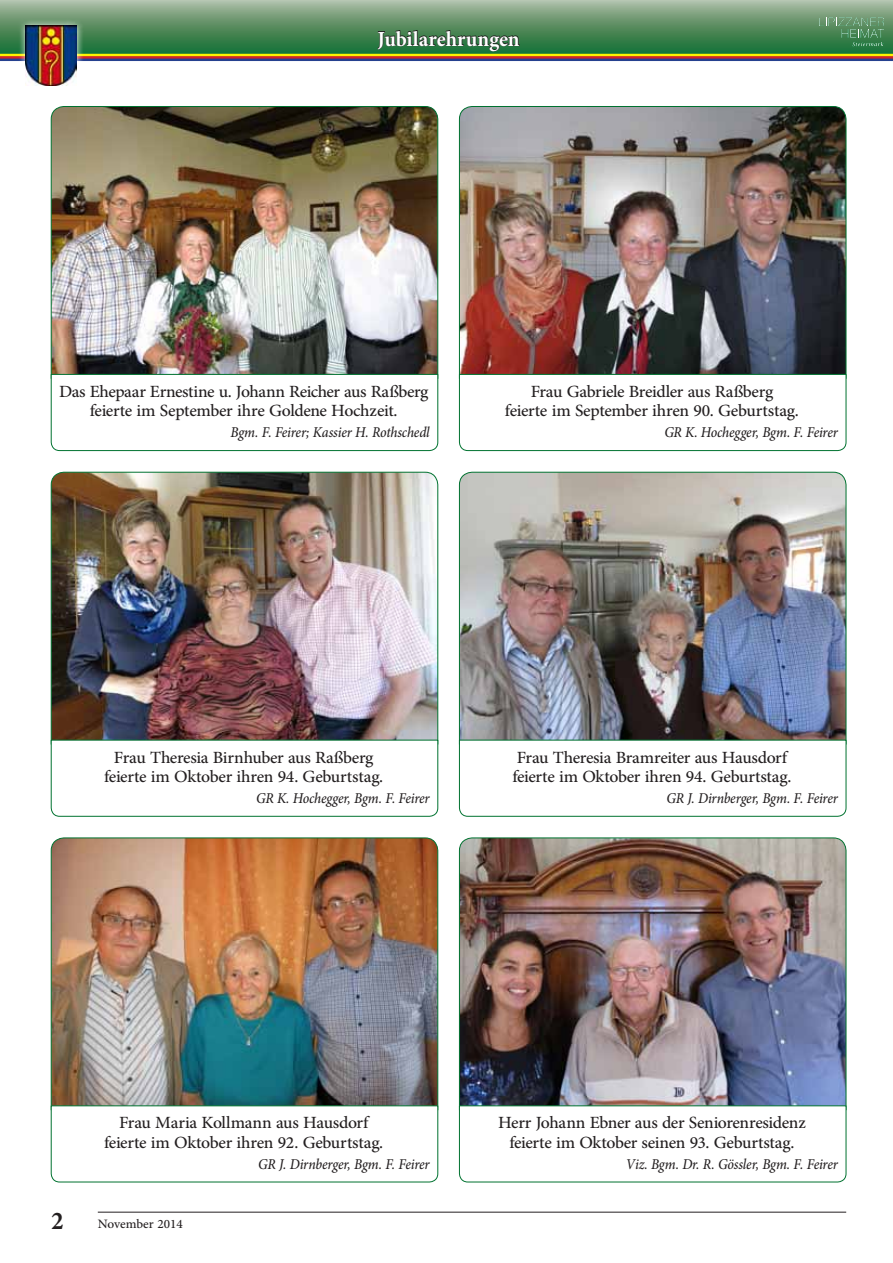
<style>
.page{position:relative;width:893px;height:1263px;background:#fff}
.page>*{position:absolute;margin:0;border:0;box-sizing:border-box;transform-origin:0 0}
.t1{font:700 30px "Adobe Arabic";letter-spacing:-.005em;color:#fff;scale:.95 1}
.t2{font:24px/19.2px "Adobe Arabic";letter-spacing:-.015em;color:#231f20;text-align:center}
.t3{font:italic 21px "Adobe Arabic";letter-spacing:-.01em;color:#231f20;scale:.9 1}
.t4{font:18px "Adobe Arabic";color:#231f20}
.s1{font-weight:700;font-size:36px}
</style>
<div class="page">
<svg style="left:0;top:0;width:893px;height:54px;background:#63956b"></svg>
<svg style="left:810px;top:9px;width:80px;height:45px;background:#518d5d"></svg>
<svg style="left:819px;top:17px;width:65px;height:29px;background:#558f62"></svg>
<hr style="left:0;top:58px;width:893px;height:3px;background:#25408f">
<hr style="left:0;top:54px;width:893px;height:3px;background:#fff200">
<hr style="left:0;top:56px;width:893px;height:3px;background:#d2232a">
<svg style="left:377px;top:29px;width:143px;height:23px;background:#2f663e"></svg>
<svg style="left:18px;top:18px;width:66px;height:68px"></svg>
<img style="left:26px;top:26px;width:51px;height:60px">
<hr style="left:98px;top:1212px;width:748px;height:1px;background:#231f20">
<img style="left:51px;top:106px;width:387px;height:268px">
<svg style="left:51px;top:374px;width:387px;height:77px"></svg>
<img style="left:459px;top:106px;width:387px;height:268px">
<svg style="left:459px;top:374px;width:387px;height:77px"></svg>
<img style="left:51px;top:472px;width:387px;height:268px">
<svg style="left:51px;top:740px;width:387px;height:77px"></svg>
<img style="left:459px;top:472px;width:387px;height:268px">
<svg style="left:459px;top:740px;width:387px;height:77px"></svg>
<img style="left:51px;top:837px;width:387px;height:268px">
<svg style="left:51px;top:1105px;width:387px;height:77px"></svg>
<img style="left:459px;top:837px;width:387px;height:268px">
<svg style="left:459px;top:1105px;width:387px;height:77px"></svg>
<p class="t1" style="left:377px;top:18px;width:151px">Jubilarehrungen</p>
<p class="t2" style="left:59px;top:379px;width:371px">Das Ehepaar Ernestine u. Johann Reicher aus Raßberg feierte im September ihre Goldene Hochzeit.</p>
<p class="t3" style="left:231px;top:418px;width:223px">Bgm. F. Feirer; Kassier H. Rothschedl</p>
<p class="t2" style="left:505px;top:379px;width:295px">Frau Gabriele Breidler aus Raßberg<br>feierte im September ihren 90. Geburtstag.</p>
<p class="t3" style="left:664px;top:418px;width:194px">GR K. Hochegger, Bgm. F. Feirer</p>
<p class="t2" style="left:104px;top:745px;width:281px">Frau Theresia Birnhuber aus Raßberg feierte im Oktober ihren 94. Geburtstag.</p>
<p class="t3" style="left:256px;top:783px;width:194px">GR K. Hochegger, Bgm. F. Feirer</p>
<p class="t2" style="left:512px;top:745px;width:281px;text-align:left">Frau Theresia Bramreiter aus Hausdorf feierte im Oktober ihren 94. Geburtstag.</p>
<p class="t3" style="left:666px;top:783px;width:192px">GR J. Dirnberger, Bgm. F. Feirer</p>
<p class="t2" style="left:104px;top:1110px;width:281px">Frau Maria Kollmann aus Hausdorf feierte im Oktober ihren 92. Geburtstag.</p>
<p class="t3" style="left:258px;top:1149px;width:192px">GR J. Dirnberger, Bgm. F. Feirer</p>
<p class="t4" style="left:51px;top:1211px;width:133px"><span class="s1">2</span> November 2014</p>
<p class="t2" style="left:498px;top:1110px;width:309px">Herr Johann Ebner aus der Seniorenresidenz feierte im Oktober seinen 93. Geburtstag.</p>
<p class="t3" style="left:626px;top:1149px;width:237px">Viz. Bgm. Dr. R. Gössler, Bgm. F. Feirer</p>
</div>
